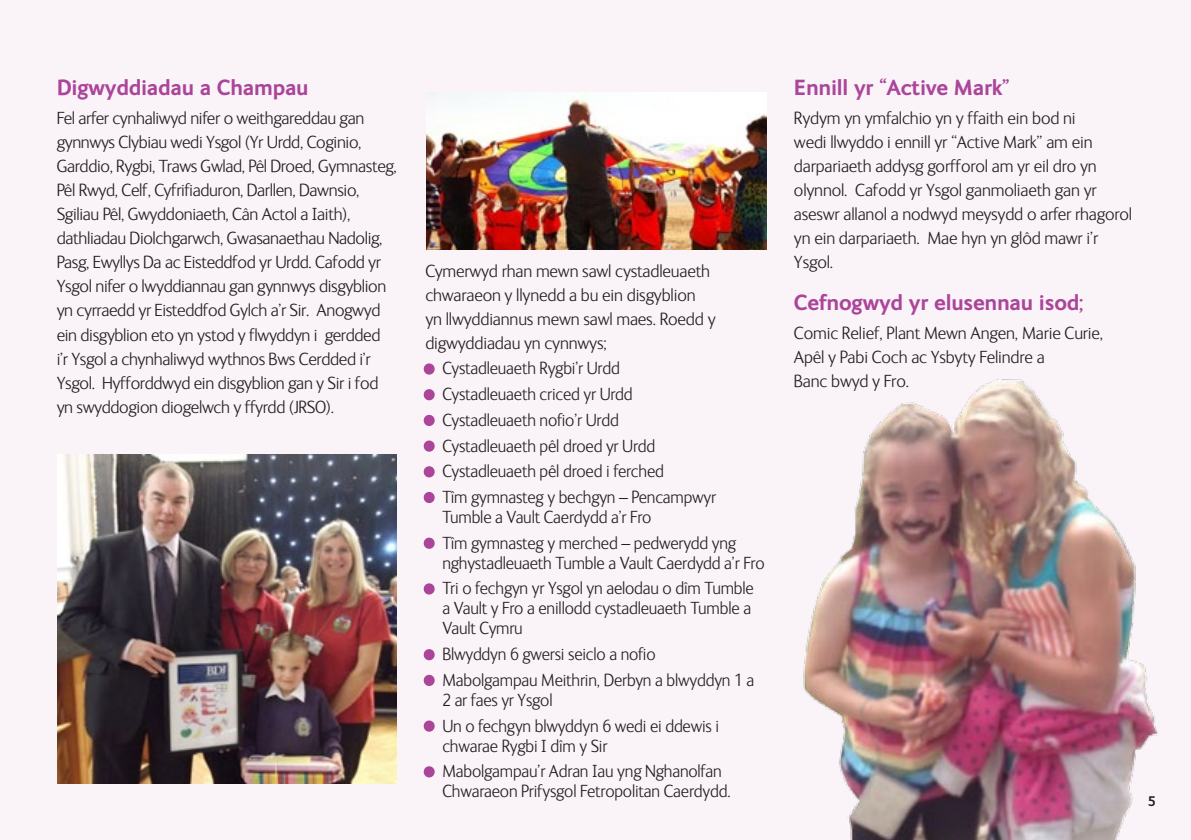
<style>
.page{position:relative;width:1191px;height:840px;background:#fff}
.page>*{position:absolute;margin:0;border:0;box-sizing:border-box;transform-origin:0 0}
.t1{font:700 22px "FS Ingrid";letter-spacing:-.01em;color:#ab459a}
.t2{font:300 18px/24px "FS Ingrid";letter-spacing:-.01em;color:#231f20}
.t3{font:700 14px "FS Ingrid";color:#231f20}
.s1{color:#ab459a}
</style>
<div class="page">
<div style="left:0;top:0;width:1191px;height:839px;background:#faf4f9"></div>
<svg style="left:423px;top:363px;width:12px;height:12px"></svg>
<svg style="left:423px;top:389px;width:12px;height:12px"></svg>
<svg style="left:423px;top:414px;width:12px;height:12px"></svg>
<svg style="left:423px;top:440px;width:12px;height:12px"></svg>
<svg style="left:423px;top:466px;width:12px;height:12px"></svg>
<svg style="left:423px;top:492px;width:12px;height:12px"></svg>
<svg style="left:423px;top:537px;width:12px;height:12px"></svg>
<svg style="left:423px;top:583px;width:12px;height:12px"></svg>
<svg style="left:423px;top:649px;width:12px;height:12px"></svg>
<svg style="left:423px;top:674px;width:12px;height:12px"></svg>
<svg style="left:423px;top:720px;width:12px;height:12px"></svg>
<svg style="left:423px;top:766px;width:12px;height:12px"></svg>
<img style="left:803px;top:379px;width:355px;height:460px">
<img style="left:58px;top:454px;width:339px;height:328px">
<img style="left:426px;top:92px;width:340px;height:157px">
<p class="t1" style="left:57px;top:72px;width:253px">Digwyddiadau a Champau</p>
<p class="t2" style="left:57px;top:105px;width:342px">Fel arfer cynhaliwyd nifer o weithgareddau gan gynnwys Clybiau wedi Ysgol (Yr Urdd, Coginio, Garddio, Rygbi, Traws Gwlad, Pêl Droed, Gymnasteg, Pêl Rwyd, Celf, Cyfrifiaduron, Darllen, Dawnsio, Sgiliau Pêl, Gwyddoniaeth, Cân Actol a Iaith), dathliadau Diolchgarwch, Gwasanaethau Nadolig, Pasg, Ewyllys Da ac Eisteddfod yr Urdd. Cafodd yr Ysgol nifer o lwyddiannau gan gynnwys disgyblion yn cyrraedd yr Eisteddfod Gylch a’r Sir. Anogwyd ein disgyblion eto yn ystod y flwyddyn i gerdded<br>i’r Ysgol a chynhaliwyd wythnos Bws Cerdded i’r Ysgol. Hyfforddwyd ein disgyblion gan y Sir i fod yn swyddogion diogelwch y ffyrdd (JRSO).</p>
<p class="t2" style="left:425px;top:258px;width:292px">Cymerwyd rhan mewn sawl cystadleuaeth chwaraeon y llynedd a bu ein disgyblion yn llwyddiannus mewn sawl maes. Roedd y digwyddiadau yn cynnwys;</p>
<p class="t2" style="left:425px;top:355px;width:196px"><span class="s1">●</span> Cystadleuaeth Rygbi’r Urdd</p>
<p class="t2" style="left:425px;top:381px;width:209px"><span class="s1">●</span> Cystadleuaeth criced yr Urdd</p>
<p class="t2" style="left:425px;top:407px;width:195px"><span class="s1">●</span> Cystadleuaeth nofio’r Urdd</p>
<p class="t2" style="left:425px;top:432px;width:231px"><span class="s1">●</span> Cystadleuaeth pêl droed yr Urdd</p>
<p class="t2" style="left:425px;top:458px;width:240px"><span class="s1">●</span> Cystadleuaeth pêl droed i ferched</p>
<p class="t2" style="left:442px;top:486px;width:275px;line-height:20px;text-indent:-17px"><span class="s1">●</span> Tîm gymnasteg y bechgyn – Pencampwyr<br>Tumble a Vault Caerdydd a’r Fro</p>
<p class="t2" style="left:442px;top:531px;width:324px;line-height:20px;text-indent:-17px"><span class="s1">●</span> Tîm gymnasteg y merched – pedwerydd yng nghystadleuaeth Tumble a Vault Caerdydd a’r Fro</p>
<p class="t2" style="left:442px;top:577px;width:313px;line-height:20px;text-indent:-17px"><span class="s1">●</span> Tri o fechgyn yr Ysgol yn aelodau o dîm Tumble a Vault y Fro a enillodd cystadleuaeth Tumble a<br>Vault Cymru</p>
<p class="t2" style="left:425px;top:641px;width:232px"><span class="s1">●</span> Blwyddyn 6 gwersi seiclo a nofio</p>
<p class="t2" style="left:442px;top:668px;width:313px;line-height:20px;text-indent:-17px"><span class="s1">●</span> Mabolgampau Meithrin, Derbyn a blwyddyn 1 a<br>2 ar faes yr Ysgol</p>
<p class="t2" style="left:442px;top:714px;width:278px;line-height:20px;text-indent:-17px"><span class="s1">●</span> Un o fechgyn blwyddyn 6 wedi ei ddewis i chwarae Rygbi I dîm y Sir</p>
<p class="t2" style="left:442px;top:760px;width:290px;line-height:20px;text-indent:-17px"><span class="s1">●</span> Mabolgampau’r Adran Iau yng Nghanolfan<br>Chwaraeon Prifysgol Fetropolitan Caerdydd.</p>
<p class="t1" style="left:794px;top:72px;width:217px">Ennill yr “Active Mark”</p>
<p class="t2" style="left:794px;top:105px;width:340px">Rydym yn ymfalchio yn y ffaith ein bod ni<br>wedi llwyddo i ennill yr “Active Mark” am ein darpariaeth addysg gorfforol am yr eil dro yn olynnol. Cafodd yr Ysgol ganmoliaeth gan yr aseswr allanol a nodwyd meysydd o arfer rhagorol yn ein darpariaeth. Mae hyn yn glôd mawr i’r Ysgol.</p>
<p class="t1" style="left:794px;top:287px;width:291px">Cefnogwyd yr elusennau isod;</p>
<p class="t2" style="left:794px;top:320px;width:311px">Comic Relief, Plant Mewn Angen, Marie Curie,<br>Apêl y Pabi Coch ac Ysbyty Felindre a<br>Banc bwyd y Fro.</p>
<p class="t3" style="left:1147px;top:791px;width:9px">5</p>
</div>
